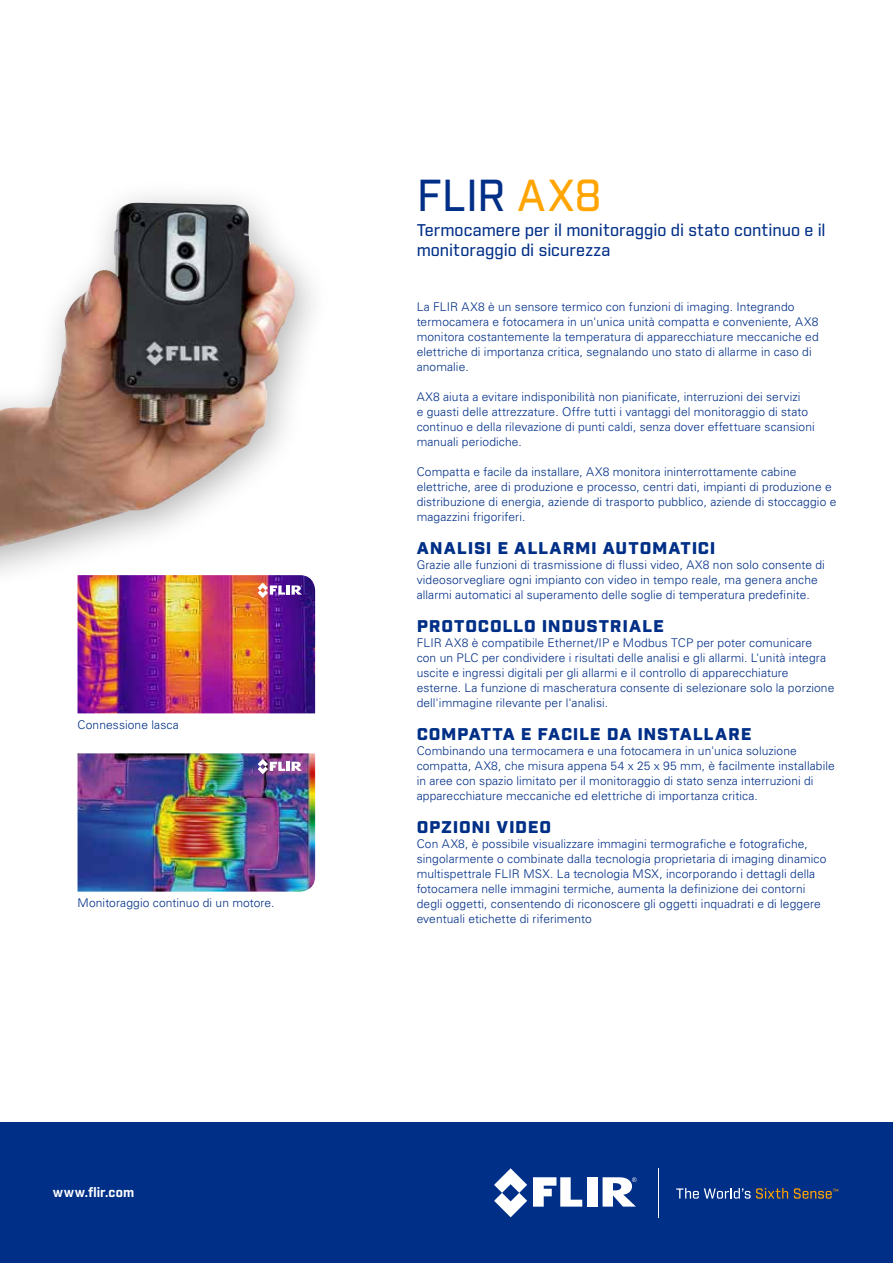
<style>
.page{position:relative;width:893px;height:1263px;background:#fff}
.page>*{position:absolute;margin:0;border:0;box-sizing:border-box;transform-origin:0 0}
.t1{font:500 43.5px "Industry";letter-spacing:.005em;color:#002f87}
.t2{font:900 16.5px "Industry";letter-spacing:.045em;color:#002f87;scale:1.1 1}
.t3{font:500 16.5px/19.8px "Industry";color:#002f87}
.t4{font:700 13.2px "Industry";letter-spacing:.015em;color:#fff}
.t5{font:300 12px/15px "Univers LT Std";letter-spacing:.01em;color:#002f87}
.s1{color:#ffa400}
</style>
<div class="page">
<div style="left:0;top:179px;width:332px;height:415px;background:#000;opacity:.3"></div>
<img style="left:0;top:203px;width:304px;height:344px">
<img style="left:78px;top:575px;width:237px;height:138px">
<img style="left:78px;top:753px;width:237px;height:139px">
<svg style="left:258px;top:583px;width:44px;height:15px"></svg>
<svg style="left:258px;top:759px;width:44px;height:15px"></svg>
<div style="left:0;top:1123px;width:893px;height:140px;background:#002f87"></div>
<svg style="left:533px;top:1177px;width:49px;height:30px"></svg>
<div style="left:587px;top:1177px;width:10px;height:29px;background:#fff"></div>
<svg style="left:494px;top:1168px;width:33px;height:49px"></svg>
<svg style="left:603px;top:1177px;width:34px;height:29px"></svg>
<svg style="left:676px;top:1188px;width:112px;height:10px"></svg>
<svg style="left:794px;top:1188px;width:44px;height:10px"></svg>
<hr style="left:658px;top:1168px;width:1px;height:49px;background:#fff">
<p class="t5" style="left:78px;top:717px;width:103px">Connessione lasca</p>
<p class="t5" style="left:78px;top:895px;width:198px">Monitoraggio continuo di un motore.</p>
<p class="t4" style="left:53px;top:1184px;width:83px">www.flir.com</p>
<h1 class="t1" style="left:417px;top:169px;width:187px">FLIR <span class="s1">AX8</span></h1>
<h2 class="t3" style="left:417px;top:220px;width:410px">Termocamere per il monitoraggio di stato continuo e il monitoraggio di sicurezza</h2>
<p class="t5" style="left:417px;top:299px;width:404px">La FLIR AX8 è un sensore termico con funzioni di imaging. Integrando termocamera e fotocamera in un'unica unità compatta e conveniente, AX8 monitora costantemente la temperatura di apparecchiature meccaniche ed elettriche di importanza critica, segnalando uno stato di allarme in caso di anomalie.</p>
<p class="t5" style="left:417px;top:389px;width:400px">AX8 aiuta a evitare indisponibilità non pianificate, interruzioni dei servizi<br>e guasti delle attrezzature. Offre tutti i vantaggi del monitoraggio di stato continuo e della rilevazione di punti caldi, senza dover effettuare scansioni manuali periodiche.</p>
<p class="t5" style="left:417px;top:464px;width:421px">Compatta e facile da installare, AX8 monitora ininterrottamente cabine elettriche, aree di produzione e processo, centri dati, impianti di produzione e distribuzione di energia, aziende di trasporto pubblico, aziende di stoccaggio e magazzini frigoriferi.</p>
<h2 class="t2" style="left:417px;top:538px;width:273px">ANALISI E ALLARMI AUTOMATICI</h2>
<p class="t5" style="left:417px;top:557px;width:410px">Grazie alle funzioni di trasmissione di flussi video, AX8 non solo consente di videosorvegliare ogni impianto con video in tempo reale, ma genera anche allarmi automatici al superamento delle soglie di temperatura predefinite.</p>
<h2 class="t2" style="left:417px;top:616px;width:226px">PROTOCOLLO INDUSTRIALE</h2>
<p class="t5" style="left:417px;top:635px;width:419px">FLIR AX8 è compatibile Ethernet/IP e Modbus TCP per poter comunicare con un PLC per condividere i risultati delle analisi e gli allarmi. L'unità integra uscite e ingressi digitali per gli allarmi e il controllo di apparecchiature esterne. La funzione di mascheratura consente di selezionare solo la porzione dell'immagine rilevante per l'analisi.</p>
<h2 class="t2" style="left:417px;top:724px;width:306px">COMPATTA E FACILE DA INSTALLARE</h2>
<p class="t5" style="left:417px;top:743px;width:420px">Combinando una termocamera e una fotocamera in un'unica soluzione compatta, AX8, che misura appena 54 x 25 x 95 mm, è facilmente installabile in aree con spazio limitato per il monitoraggio di stato senza interruzioni di apparecchiature meccaniche ed elettriche di importanza critica.</p>
<h2 class="t2" style="left:417px;top:817px;width:124px">OPZIONI VIDEO</h2>
<p class="t5" style="left:417px;top:836px;width:411px">Con AX8, è possibile visualizzare immagini termografiche e fotografiche, singolarmente o combinate dalla tecnologia proprietaria di imaging dinamico multispettrale FLIR MSX. La tecnologia MSX, incorporando i dettagli della fotocamera nelle immagini termiche, aumenta la definizione dei contorni degli oggetti, consentendo di riconoscere gli oggetti inquadrati e di leggere eventuali etichette di riferimento</p>
</div>
